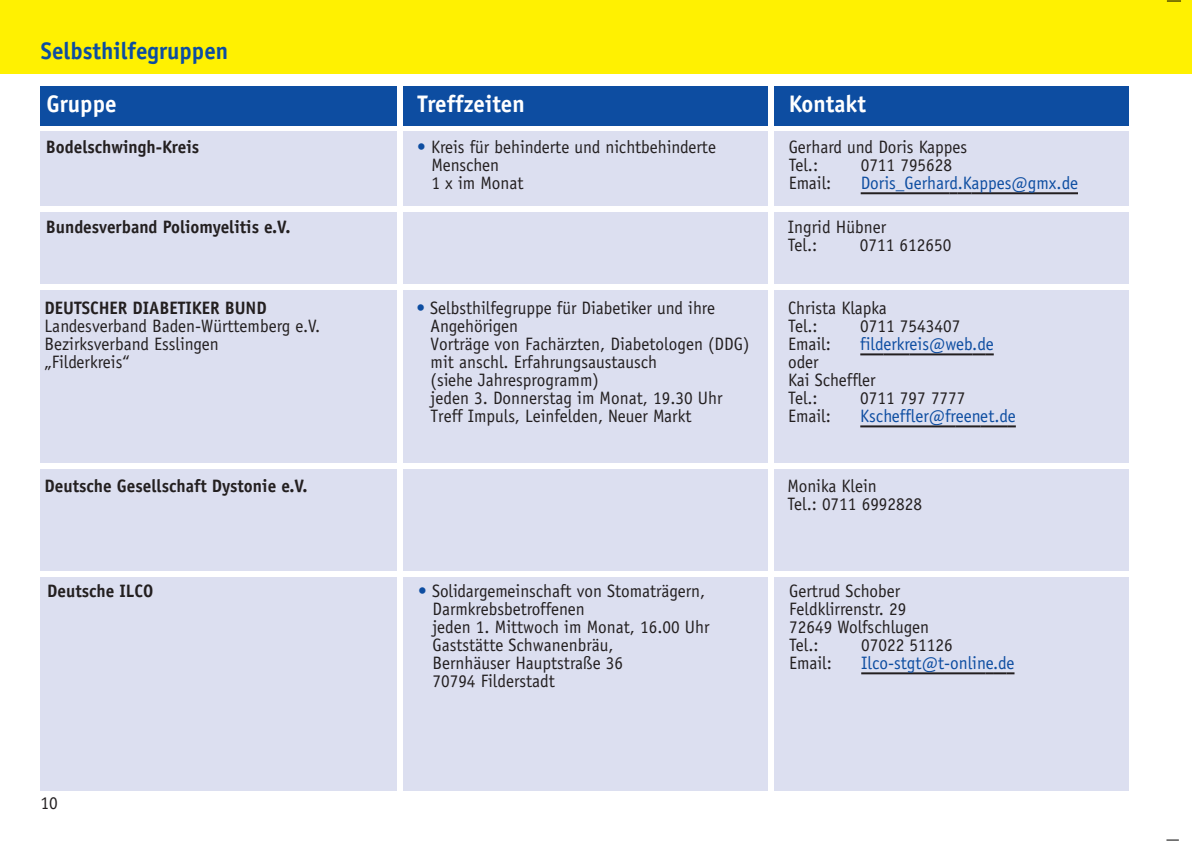
<style>
.page{position:relative;width:1192px;height:842px;background:#fff}
.page>*{position:absolute;margin:0;border:0;box-sizing:border-box;transform-origin:0 0}
.t1{font:700 24px "Officina Sans";color:#fff;scale:.96 1}
.t2{font:700 24px "Officina Sans";color:#0d4da1;scale:.96 1}
.t3{font:18px/18px "Officina Sans";color:#231f20;scale:.96 1}
.t4{font:700 18px "Officina Sans";color:#231f20;scale:.96 1}
.t5{font:18px "Officina Sans";color:#0d4da1;scale:.96 1}
.s1{color:#0d4da1}
</style>
<div class="page">
<div style="left:40px;top:86px;width:1089px;height:40px;background:#0d4da1"></div>
<div style="left:397px;top:77px;width:6px;height:737px;background:#fff"></div>
<div style="left:768px;top:79px;width:5px;height:749px;background:#fff"></div>
<div style="left:0;top:0;width:1192px;height:74px;background:#fff101"></div>
<svg style="left:1167px;top:1px;width:14px;height:1px"></svg>
<svg style="left:1166px;top:840px;width:13px;height:1px"></svg>
<hr style="left:861px;top:192px;width:88px;height:2px;background:#231f20">
<svg style="left:949px;top:192px;width:22px;height:2px"></svg>
<hr style="left:971px;top:192px;width:99px;height:2px;background:#231f20">
<svg style="left:1070px;top:192px;width:8px;height:2px"></svg>
<hr style="left:860px;top:353px;width:23px;height:2px;background:#231f20">
<hr style="left:883px;top:353px;width:27px;height:2px;background:#231f20">
<hr style="left:910px;top:353px;width:62px;height:2px;background:#231f20">
<svg style="left:972px;top:353px;width:22px;height:2px"></svg>
<hr style="left:860px;top:425px;width:32px;height:2px;background:#231f20">
<hr style="left:892px;top:425px;width:64px;height:2px;background:#231f20">
<hr style="left:956px;top:425px;width:24px;height:2px;background:#231f20">
<hr style="left:980px;top:425px;width:28px;height:2px;background:#231f20">
<svg style="left:1008px;top:425px;width:8px;height:2px"></svg>
<hr style="left:861px;top:672px;width:125px;height:2px;background:#231f20">
<svg style="left:986px;top:672px;width:29px;height:2px"></svg>
<h1 class="t2" style="left:41px;top:42px;width:197px">Selbsthilfegruppen</h1>
<h1 class="t1" style="left:47px;top:94px;width:74px">Gruppe</h1>
<h1 class="t1" style="left:418px;top:94px;width:113px">Treffzeiten</h1>
<h1 class="t1" style="left:789px;top:94px;width:82px">Kontakt</h1>
<p class="t4" style="left:46px;top:140px;width:161px">Bodelschwingh-Kreis</p>
<p class="t3" style="left:431px;top:140px;width:298px;text-indent:-14px"><span class="s1">•</span> Kreis für behinderte und nichtbehinderte<br>Menschen<br>1 x im Monat</p>
<p class="t3" style="left:789px;top:140px;width:188px">Gerhard und Doris Kappes<br>Tel.:</p>
<p class="t3" style="left:861px;top:158px;width:97px">0711 795628</p>
<p class="t3" style="left:789px;top:176px;width:46px">Email:</p>
<p class="t5" style="left:861px;top:176px;width:228px">Doris_Gerhard.Kappes@gmx.de</p>
<p class="t4" style="left:46px;top:220px;width:256px">Bundesverband Poliomyelitis e.V.</p>
<p class="t3" style="left:788px;top:220px;width:104px">Ingrid Hübner<br>Tel.:</p>
<p class="t3" style="left:860px;top:238px;width:97px">0711 612650</p>
<p class="t4" style="left:45px;top:301px;width:233px">DEUTSCHER DIABETIKER BUND</p>
<p class="t3" style="left:45px;top:319px;width:289px">Landesverband Baden-Württemberg e.V.<br>Bezirksverband Esslingen<br>„Filderkreis“</p>
<p class="t3" style="left:431px;top:301px;width:334px;text-indent:-14px"><span class="s1">•</span> Selbsthilfegruppe für Diabetiker und ihre Angehörigen<br>Vorträge von Fachärzten, Diabetologen (DDG) mit anschl. Erfahrungsaustausch<br>(siehe Jahresprogramm)<br>jeden 3. Donnerstag im Monat, 19.30 Uhr Treff Impuls, Leinfelden, Neuer Markt</p>
<p class="t3" style="left:788px;top:301px;width:104px">Christa Klapka<br>Tel.:</p>
<p class="t3" style="left:860px;top:319px;width:106px">0711 7543407</p>
<p class="t3" style="left:788px;top:337px;width:46px">Email:</p>
<p class="t5" style="left:860px;top:337px;width:141px">filderkreis@web.de</p>
<p class="t3" style="left:788px;top:355px;width:93px">oder<br>Kai Scheffler<br>Tel.:</p>
<p class="t3" style="left:860px;top:391px;width:111px">0711 797 7777</p>
<p class="t3" style="left:788px;top:409px;width:46px">Email:</p>
<p class="t5" style="left:860px;top:409px;width:164px">Kscheffler@freenet.de</p>
<p class="t4" style="left:45px;top:479px;width:275px">Deutsche Gesellschaft Dystonie e.V.</p>
<p class="t3" style="left:787px;top:478px;width:142px">Monika Klein<br>Tel.: 0711 6992828</p>
<p class="t4" style="left:47px;top:584px;width:112px">Deutsche ILCO</p>
<p class="t3" style="left:432px;top:584px;width:290px;text-indent:-14px"><span class="s1">•</span> Solidargemeinschaft von Stomaträgern,<br>Darmkrebsbetroffenen<br>jeden 1. Mittwoch im Monat, 16.00 Uhr<br>Gaststätte Schwanenbräu,<br>Bernhäuser Hauptstraße 36<br>70794 Filderstadt</p>
<p class="t3" style="left:789px;top:584px;width:147px">Gertrud Schober<br>Feldklirrenstr. 29<br>72649 Wolfschlugen<br>Tel.:</p>
<p class="t3" style="left:861px;top:638px;width:97px">07022 51126</p>
<p class="t3" style="left:789px;top:656px;width:46px">Email:</p>
<p class="t5" style="left:861px;top:656px;width:161px">Ilco-stgt@t-online.de</p>
<p class="t3" style="left:41px;top:795px;width:20px">10</p>
</div>
